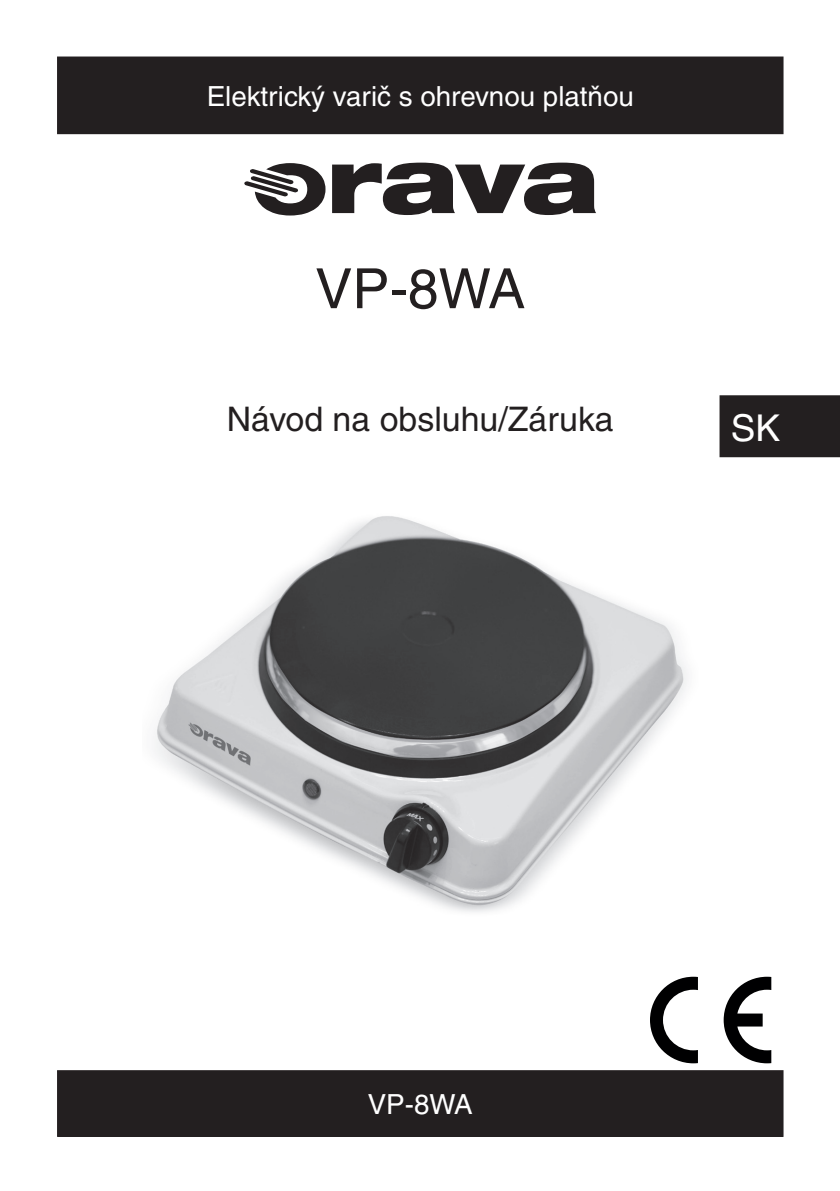
<style>
.page{position:relative;width:840px;height:1191px;background:#fff}
.page>*{position:absolute;margin:0;border:0;box-sizing:border-box;transform-origin:0 0}
.t1{font:55.4px "Helvetica CE";color:#231f20}
.t2{font:37px "Helvetica CE";color:#fff}
.t3{font:33.8px "Helvetica CE";color:#231f20}
.t4{font:27.8px "Helvetica CE";color:#fff}
</style>
<div class="page">
<div style="left:58px;top:57px;width:724px;height:76px;background:#231f20"></div>
<div style="left:57px;top:57px;width:726px;height:77px;border:2px solid #231f20"></div>
<div style="left:58px;top:1071px;width:724px;height:65px;background:#231f20"></div>
<div style="left:57px;top:1070px;width:726px;height:66px;border:2px solid #231f20"></div>
<div style="left:719px;top:395px;width:120px;height:62px;background:#231f20"></div>
<svg style="left:332px;top:163px;width:263px;height:52px"></svg>
<svg style="left:244px;top:163px;width:81px;height:52px"></svg>
<svg style="left:723px;top:976px;width:47px;height:87px"></svg>
<svg style="left:650px;top:976px;width:47px;height:87px"></svg>
<img style="left:155px;top:516px;width:532px;height:396px">
<p class="t4" style="left:206px;top:80px;width:428px">Elektrický varič s ohrevnou platňou</p>
<h1 class="t1" style="left:315px;top:256px;width:211px">VP-8WA</h1>
<p class="t3" style="left:226px;top:399px;width:388px">Návod na obsluhu/Záruka</p>
<h2 class="t2" style="left:730px;top:406px;width:51px">SK</h2>
<p class="t4" style="left:367px;top:1088px;width:106px">VP-8WA</p>
</div>
